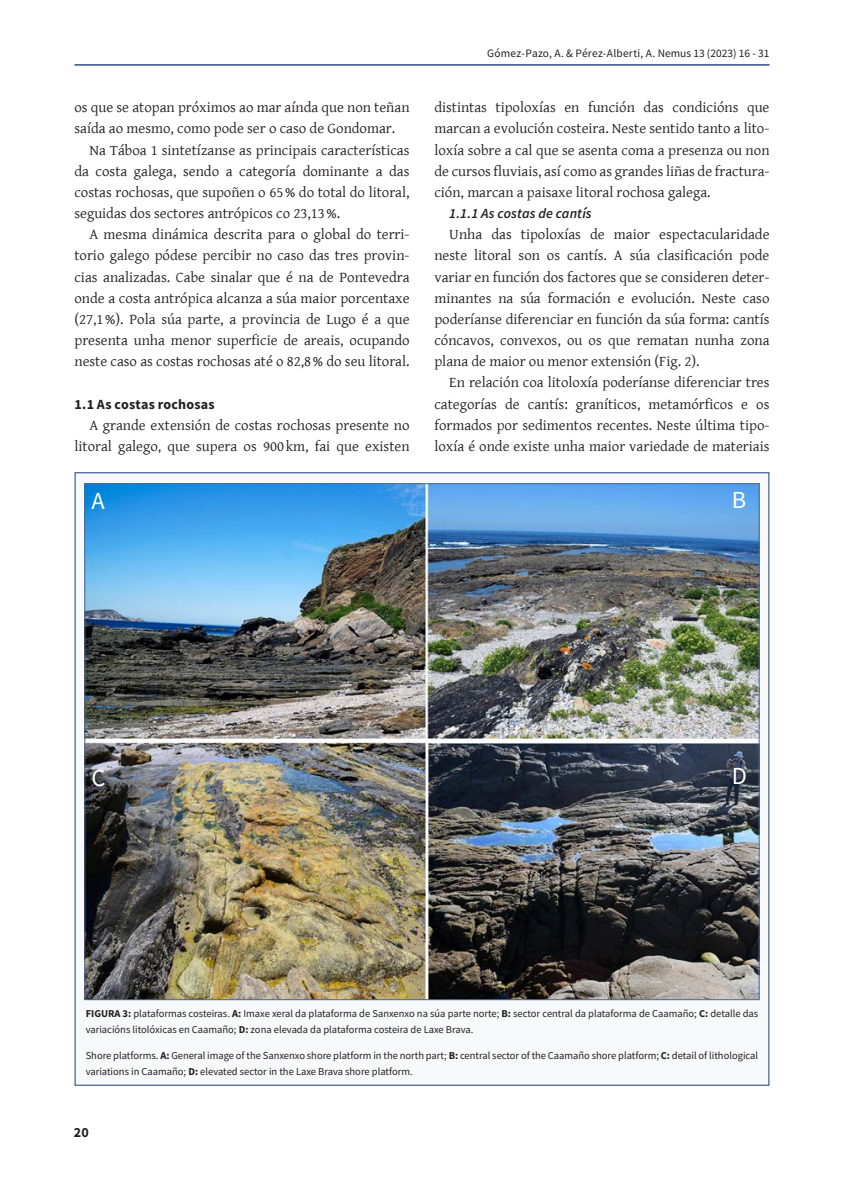
<style>
.page{position:relative;width:844px;height:1191px;background:#fff}
.page>*{position:absolute;margin:0;border:0;box-sizing:border-box;transform-origin:0 0}
.t1{font:24.5px "Source Sans Pro";color:#fff}
.t2{font:14.88px/21.2px "Gentium Basic";color:#231f20;text-align:justify}
.t3{font:700 14px "Source Sans Pro";letter-spacing:.015em;color:#231f20}
.t4{font:italic 600 14px "Source Sans Pro";letter-spacing:.01em;color:#231f20}
.t5{font:11.38px "Source Sans Pro";letter-spacing:.015em;color:#231f20}
.t6{font:10.5px/15.8px "Source Sans Pro";color:#231f20}
.s1{font-weight:700}
</style>
<div class="page">
<div style="left:75px;top:473px;width:693px;height:612px;background:#f8f9fb"></div>
<img style="left:86px;top:485px;width:671px;height:513px">
<hr style="left:74px;top:64px;width:695px;height:2px;background:#536895">
<p class="t2" style="left:74px;top:96px;width:336px">os que se atopan próximos ao mar aínda que non teñan</p>
<p class="t2" style="left:74px;top:118px;width:322px">saída ao mesmo, como pode ser o caso de Gondomar.</p>
<p class="t2" style="left:89px;top:139px;width:321px">Na Táboa 1 sintetízanse as principais características</p>
<p class="t2" style="left:74px;top:160px;width:336px">da costa galega, sendo a categoría dominante a das</p>
<p class="t2" style="left:74px;top:181px;width:336px">costas rochosas, que supoñen o 65% do total do litoral,</p>
<p class="t2" style="left:74px;top:202px;width:267px">seguidas dos sectores antrópicos co 23,13%.</p>
<p class="t2" style="left:89px;top:223px;width:321px">A mesma dinámica descrita para o global do terri-</p>
<p class="t2" style="left:74px;top:244px;width:336px">torio galego pódese percibir no caso das tres provin-</p>
<p class="t2" style="left:74px;top:266px;width:336px">cias analizadas. Cabe sinalar que é na de Pontevedra</p>
<p class="t2" style="left:74px;top:287px;width:336px">onde a costa antrópica alcanza a súa maior porcentaxe</p>
<p class="t2" style="left:74px;top:308px;width:336px">(27,1%). Pola súa parte, a provincia de Lugo é a que</p>
<p class="t2" style="left:74px;top:329px;width:336px">presenta unha menor superficie de areais, ocupando</p>
<p class="t2" style="left:74px;top:350px;width:336px">neste caso as costas rochosas até o 82,8% do seu litoral.</p>
<p class="t3" style="left:74px;top:394px;width:141px">1.1 As costas rochosas</p>
<p class="t2" style="left:74px;top:414px;width:336px;text-align:right">A grande extensión de costas rochosas presente no litoral galego, que supera os 900km, fai que existen</p>
<h1 class="t1" style="left:92px;top:486px;width:15px">A</h1>
<p class="t5" style="left:487px;top:46px;width:284px">Gómez-Pazo, A. &amp; Pérez-Alberti, A. Nemus 13 (2023) 16 - 31</p>
<p class="t2" style="left:434px;top:96px;width:336px">distintas tipoloxías en función das condicións que marcan a evolución costeira. Neste sentido tanto a lito&shy;loxía sobre a cal que se asenta coma a presenza ou non de cursos fluviais, así como as grandes liñas de fractura&shy;ción, marcan a paisaxe litoral rochosa galega.</p>
<p class="t4" style="left:449px;top:204px;width:144px">1.1.1 As costas de cantís</p>
<p class="t2" style="left:434px;top:223px;width:336px;text-indent:15px">Unha das tipoloxías de maior espectacularidade neste litoral son os cantís. A súa clasificación pode variar en función dos factores que se consideren deter&shy;minantes na súa formación e evolución. Neste caso poderíanse diferenciar en función da súa forma: cantís cóncavos, convexos, ou os que rematan nunha zona plana de maior ou menor extensión (Fig. 2).</p>
<p class="t2" style="left:434px;top:371px;width:336px;text-indent:15px">En relación coa litoloxía poderíanse diferenciar tres categorías de cantís: graníticos, metamórficos e os formados por sedimentos recentes. Neste última tipo&shy;loxía é onde existe unha maior variedade de materiais</p>
<h1 class="t1" style="left:731px;top:484px;width:16px">B</h1>
<h1 class="t1" style="left:92px;top:762px;width:15px">C</h1>
<h1 class="t1" style="left:731px;top:760px;width:17px">D</h1>
<p class="t6" style="left:86px;top:1006px;width:674px"><span class="s1">FIGURA 3:</span> plataformas costeiras. <span class="s1">A:</span> Imaxe xeral da plataforma de Sanxenxo na súa parte norte; <span class="s1">B:</span> sector central da plataforma de Caamaño; <span class="s1">C:</span> detalle das variacións litolóxicas en Caamaño; <span class="s1">D:</span> zona elevada da plataforma costeira de Laxe Brava.</p>
<p class="t6" style="left:86px;top:1047px;width:674px">Shore platforms. <span class="s1">A:</span> General image of the Sanxenxo shore platform in the north part; <span class="s1">B:</span> central sector of the Caamaño shore platform; <span class="s1">C:</span> detail of lithological variations in Caamaño; <span class="s1">D:</span> elevated sector in the Laxe Brava shore platform.</p>
<p class="t3" style="left:74px;top:1122px;width:16px">20</p>
</div>
